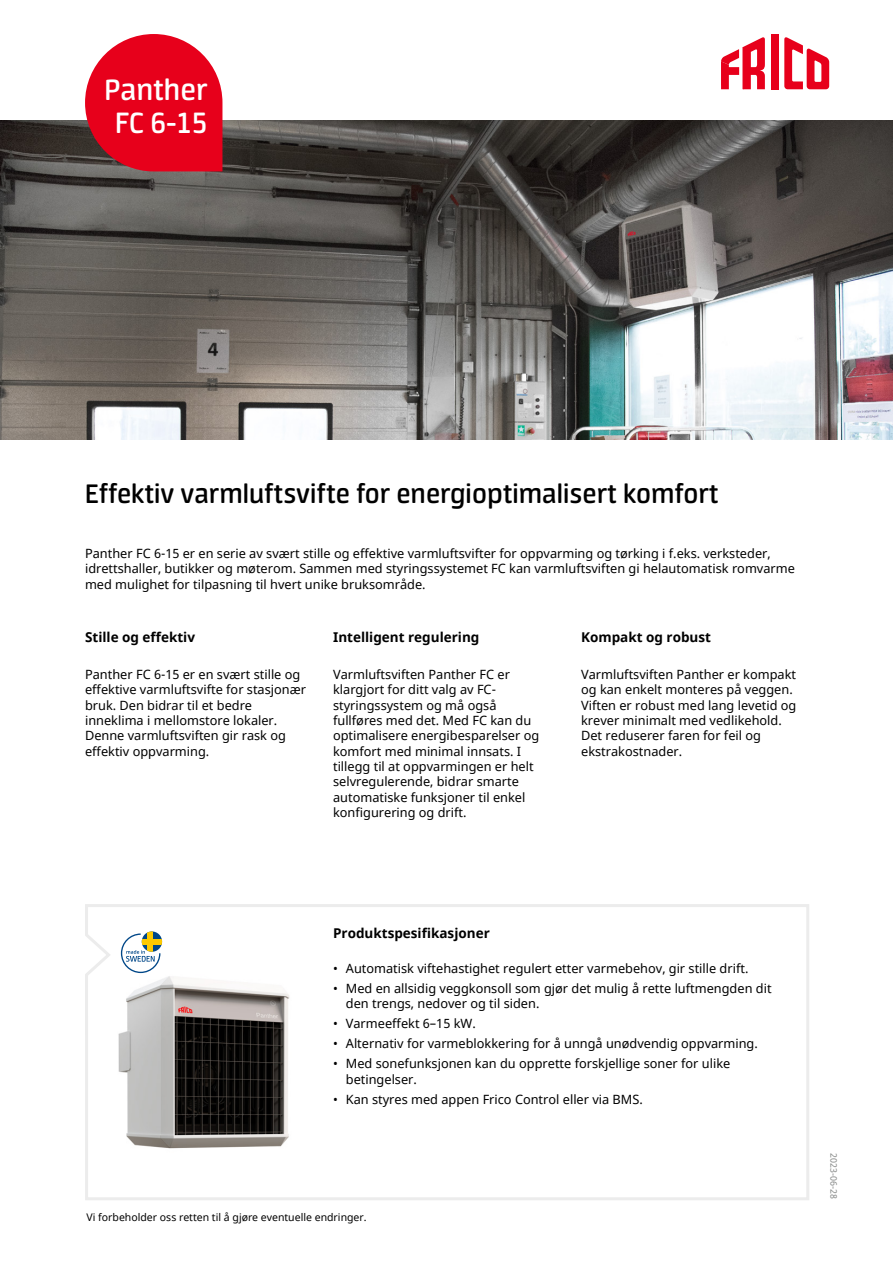
<style>
.page{position:relative;width:893px;height:1263px;background:#fff}
.page>*{position:absolute;margin:0;border:0;box-sizing:border-box;transform-origin:0 0}
.t1{font:600 33px/33px "Neuron";color:#fff;text-align:center}
.t2{font:600 30px "Neuron";color:#000}
.t3{font:700 13.5px "Noto Sans";color:#000}
.t4{font:12.75px/15.3px "Noto Sans";color:#000}
.t5{font:10.5px "Noto Sans";color:#000}
.t6{font:9px "Noto Sans";color:#878988}
</style>
<div class="page">
<img style="left:0;top:121px;width:893px;height:319px">
<svg style="left:85px;top:34px;width:137px;height:137px"></svg>
<div style="left:771px;top:34px;width:7px;height:55px;background:#e7001b"></div>
<svg style="left:784px;top:37px;width:45px;height:52px"></svg>
<svg style="left:721px;top:37px;width:44px;height:52px"></svg>
<svg style="left:85px;top:904px;width:724px;height:296px"></svg>
<h1 class="t1" style="left:105px;top:73px;width:104px">Panther<br>FC 6-15</h1>
<h2 class="t2" style="left:85px;top:477px;width:635px">Effektiv varmluftsvifte for energioptimalisert komfort</h2>
<p class="t4" style="left:85px;top:546px;width:711px">Panther FC 6-15 er en serie av svært stille og effektive varmluftsvifter for oppvarming og tørking i f.eks. verksteder, idrettshaller, butikker og møterom. Sammen med styringssystemet FC kan varmluftsviften gi helautomatisk romvarme med mulighet for tilpasning til hvert unike bruksområde.</p>
<p class="t3" style="left:85px;top:627px;width:111px">Stille og effektiv</p>
<p class="t3" style="left:333px;top:627px;width:148px">Intelligent regulering</p>
<p class="t3" style="left:581px;top:627px;width:131px">Kompakt og robust</p>
<p class="t4" style="left:85px;top:667px;width:222px">Panther FC 6-15 er en svært stille og effektive varmluftsvifte for stasjonær bruk. Den bidrar til et bedre inneklima i mellomstore lokaler.<br>Denne varmluftsviften gir rask og effektiv oppvarming.</p>
<p class="t4" style="left:333px;top:667px;width:208px">Varmluftsviften Panther FC er klargjort for ditt valg av FC&shy;styringssystem og må også fullføres med det. Med FC kan du optimalisere energibesparelser og komfort med minimal innsats. I tillegg til at oppvarmingen er helt selvregulerende, bidrar smarte automatiske funksjoner til enkel konfigurering og drift.</p>
<p class="t4" style="left:581px;top:667px;width:217px">Varmluftsviften Panther er kompakt og kan enkelt monteres på veggen.<br>Viften er robust med lang levetid og krever minimalt med vedlikehold.<br>Det reduserer faren for feil og ekstrakostnader.</p>
<p class="t3" style="left:333px;top:924px;width:158px">Produktspesifikasjoner</p>
<p class="t4" style="left:333px;top:961px;width:417px">• Automatisk viftehastighet regulert etter varmebehov, gir stille drift.</p>
<p class="t4" style="left:346px;top:980px;width:427px;line-height:15.8px;text-indent:-13px">• Med en allsidig veggkonsoll som gjør det mulig å rette luftmengden dit den trengs, nedover og til siden.</p>
<p class="t4" style="left:333px;top:1016px;width:144px">• Varmeeffekt 6–15 kW.</p>
<p class="t4" style="left:333px;top:1036px;width:426px">• Alternativ for varmeblokkering for å unngå unødvendig oppvarming.</p>
<p class="t4" style="left:346px;top:1056px;width:386px;line-height:15.8px;text-indent:-13px">• Med sonefunksjonen kan du opprette forskjellige soner for ulike betingelser.</p>
<p class="t4" style="left:333px;top:1092px;width:311px">• Kan styres med appen Frico Control eller via BMS.</p>
<p class="t5" style="left:87px;top:1210px;width:282px">Vi forbeholder oss retten til å gjøre eventuelle endringer.</p>
<p class="t6" style="left:840px;top:1153px;width:47px;rotate:90deg">2023-06-28</p>
</div>
